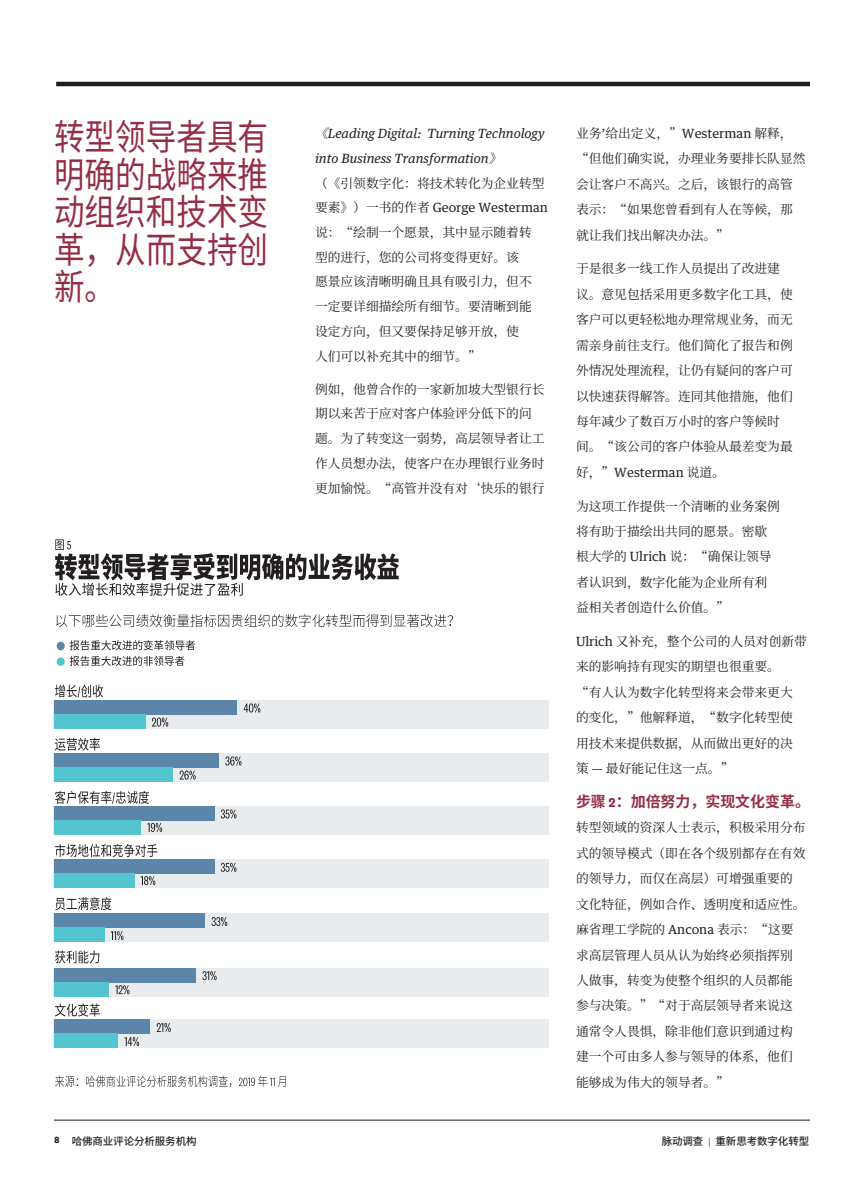
<style>
.page{position:relative;width:864px;height:1188px;background:#fff}
.page>*{position:absolute;margin:0;border:0;box-sizing:border-box;transform-origin:0 0}
.t1{font:36px/37.5px "Noto Sans CJ Ksc";color:#952e45;text-align:justify;scale:.85 1}
.t2{font:700 15px "Noto Sans CJ Ksc";color:#952e45}
.t3{font:12.75px/25.5px "Noto Serif CJ Ksc";color:#231f20}
.t4{font:italic 12.75px/24.8px "Guardian Text Egyp HBR";color:#231f20}
.t5{font:12.75px "Guardian Text Egyp HBR";color:#231f20}
.t6{font:500 10.5px "Noto Sans CJ Ksc";letter-spacing:-.01em;color:#231f20}
.s1{font-family:"Noto Serif CJ Ksc"}
.s2{font-family:"Guardian Text Egyp HBR"}
.s3{font-family:"National HBR"}
.s4{font-family:"National HBR";font-weight:800}
.s5{font-family:"National HBR";font-weight:300}
</style>
<div class="page">
<hr style="left:56px;top:82px;width:754px;height:4px;background:#231f20">
<hr style="left:54px;top:1120px;width:756px;height:1px;background:#231f20">
<div style="left:54px;top:700px;width:495px;height:28px;background:#e9ecef"></div>
<div style="left:54px;top:753px;width:495px;height:28px;background:#e9ecef"></div>
<div style="left:54px;top:806px;width:495px;height:28px;background:#e9ecef"></div>
<div style="left:54px;top:860px;width:495px;height:28px;background:#e9ecef"></div>
<svg style="left:55px;top:539px;width:344px;height:57px"></svg>
<svg style="left:56px;top:614px;width:397px;height:13px"></svg>
<div style="left:57px;top:642px;width:8px;height:8px;background:#5b85a9;border-radius:50%"></div>
<svg style="left:70px;top:640px;width:125px;height:10px"></svg>
<div style="left:57px;top:657px;width:8px;height:9px;background:#54c5cf;border-radius:50%"></div>
<svg style="left:70px;top:656px;width:114px;height:10px"></svg>
<svg style="left:55px;top:685px;width:48px;height:13px"></svg>
<svg style="left:55px;top:738px;width:45px;height:13px"></svg>
<svg style="left:55px;top:791px;width:94px;height:13px"></svg>
<svg style="left:55px;top:844px;width:102px;height:13px"></svg>
<svg style="left:55px;top:897px;width:57px;height:13px"></svg>
<svg style="left:55px;top:950px;width:44px;height:13px"></svg>
<svg style="left:55px;top:1004px;width:45px;height:13px"></svg>
<div style="left:54px;top:700px;width:183px;height:14px;background:#5b85a9"></div>
<div style="left:54px;top:714px;width:92px;height:14px;background:#54c5cf"></div>
<div style="left:54px;top:753px;width:165px;height:14px;background:#5b85a9"></div>
<div style="left:54px;top:767px;width:119px;height:14px;background:#54c5cf"></div>
<div style="left:54px;top:806px;width:161px;height:14px;background:#5b85a9"></div>
<div style="left:54px;top:820px;width:87px;height:14px;background:#54c5cf"></div>
<div style="left:54px;top:860px;width:161px;height:14px;background:#5b85a9"></div>
<div style="left:54px;top:874px;width:81px;height:14px;background:#54c5cf"></div>
<svg style="left:244px;top:703px;width:16px;height:10px"></svg>
<svg style="left:152px;top:718px;width:16px;height:9px"></svg>
<svg style="left:225px;top:756px;width:17px;height:10px"></svg>
<svg style="left:180px;top:771px;width:16px;height:9px"></svg>
<svg style="left:221px;top:809px;width:16px;height:10px"></svg>
<svg style="left:147px;top:823px;width:15px;height:9px"></svg>
<svg style="left:221px;top:863px;width:16px;height:9px"></svg>
<svg style="left:141px;top:876px;width:14px;height:9px"></svg>
<div style="left:54px;top:914px;width:495px;height:28px;background:#e9ecef"></div>
<div style="left:54px;top:914px;width:151px;height:14px;background:#5b85a9"></div>
<div style="left:54px;top:928px;width:51px;height:14px;background:#54c5cf"></div>
<svg style="left:212px;top:917px;width:15px;height:9px"></svg>
<svg style="left:111px;top:931px;width:12px;height:9px"></svg>
<div style="left:54px;top:968px;width:495px;height:28px;background:#e9ecef"></div>
<div style="left:54px;top:968px;width:142px;height:14px;background:#5b85a9"></div>
<div style="left:54px;top:982px;width:55px;height:14px;background:#54c5cf"></div>
<svg style="left:202px;top:971px;width:15px;height:9px"></svg>
<svg style="left:115px;top:985px;width:15px;height:9px"></svg>
<div style="left:54px;top:1020px;width:495px;height:28px;background:#e9ecef"></div>
<div style="left:54px;top:1020px;width:96px;height:14px;background:#5b85a9"></div>
<div style="left:54px;top:1034px;width:64px;height:14px;background:#54c5cf"></div>
<svg style="left:157px;top:1023px;width:14px;height:9px"></svg>
<svg style="left:125px;top:1037px;width:14px;height:9px"></svg>
<svg style="left:55px;top:1076px;width:23px;height:11px"></svg>
<svg style="left:86px;top:1076px;width:145px;height:11px"></svg>
<svg style="left:239px;top:1076px;width:47px;height:11px"></svg>
<h1 class="t1" style="left:54px;top:119px;width:253px">转型领导者具有明确的战略来推动组织和技术变革，从而支持创新。</h1>
<p class="t4" style="left:315px;top:120px;width:231px"><span class="s1">《</span>Leading Digital: Turning Technology into Business Transformation<span class="s1">》</span></p>
<p class="t3" style="left:315px;top:170px;width:231px">（《引领数字化：将技术转化为企业转型</p>
<p class="t5" style="left:315px;top:197px;width:234px"><span class="s1">要素》）一书的作者</span> George Westerman</p>
<p class="t3" style="left:315px;top:220px;width:218px;line-height:24.8px">说：“绘制一个愿景，其中显示随着转型的进行，您的公司将变得更好。该愿景应该清晰明确且具有吸引力，但不一定要详细描绘所有细节。要清晰到能设定方向，但又要保持足够开放，使人们可以补充其中的细节。”</p>
<p class="t3" style="left:315px;top:377px;width:231px;line-height:24.8px">例如，他曾合作的一家新加坡大型银行长期以来苦于应对客户体验评分低下的问题。为了转变这一弱势，高层领导者让工作人员想办法，使客户在办理银行业务时更加愉悦。“高管并没有对‘快乐的银行</p>
<p class="t3" style="left:576px;top:121px;width:231px">业务<span class="s2">’</span>给出定义，”<span class="s2">Westerman</span> 解释，“但他们确实说，办理业务要排长队显然会让客户不高兴。之后，该银行的高管表示：“如果您曾看到有人在等候，那就让我们找出解决办法。”</p>
<p class="t3" style="left:576px;top:256px;width:218px">于是很多一线工作人员提出了改进建议。意见包括采用更多数字化工具，使客户可以更轻松地办理常规业务，而无需亲身前往支行。他们简化了报告和例外情况处理流程，让仍有疑问的客户可以快速获得解答。连同其他措施，他们每年减少了数百万小时的客户等候时间。“该公司的客户体验从最差变为最</p>
<p class="t5" style="left:576px;top:462px;width:151px"><span class="s1">好，”</span>Westerman <span class="s1">说道。</span></p>
<p class="t3" style="left:576px;top:493px;width:206px">为这项工作提供一个清晰的业务案例将有助于描绘出共同的愿景。密歇根大学的 <span class="s2">Ulrich</span> 说：“确保让领导者认识到，数字化能为企业所有利益相关者创造什么价值。”</p>
<p class="t3" style="left:576px;top:629px;width:232px"><span class="s2">Ulrich</span> 又补充，整个公司的人员对创新带来的影响持有现实的期望也很重要。<br>“有人认为数字化转型将来会带来更大的变化，”他解释道，“数字化转型使用技术来提供数据，从而做出更好的决策 — 最好能记住这一点。”</p>
<p class="t2" style="left:576px;top:793px;width:235px">步骤 <span class="s3">2</span>：加倍努力，实现文化变革。</p>
<p class="t3" style="left:576px;top:815px;width:231px">转型领域的资深人士表示，积极采用分布式的领导模式（即在各个级别都存在有效的领导力，而仅在高层）可增强重要的文化特征，例如合作、透明度和适应性。麻省理工学院的 <span class="s2">Ancona</span> 表示：“这要求高层管理人员从认为始终必须指挥别人做事，转变为使整个组织的人员都能参与决策。”“对于高层领导者来说这通常令人畏惧，除非他们意识到通过构建一个可由多人参与领导的体系，他们能够成为伟大的领导者。”</p>
<p class="t6" style="left:54px;top:1135px;width:144px"><span class="s4">8</span> 哈佛商业评论分析服务机构</p>
<p class="t6" style="left:662px;top:1135px;width:149px">脉动调查 <span class="s5">|</span> 重新思考数字化转型</p>
</div>
